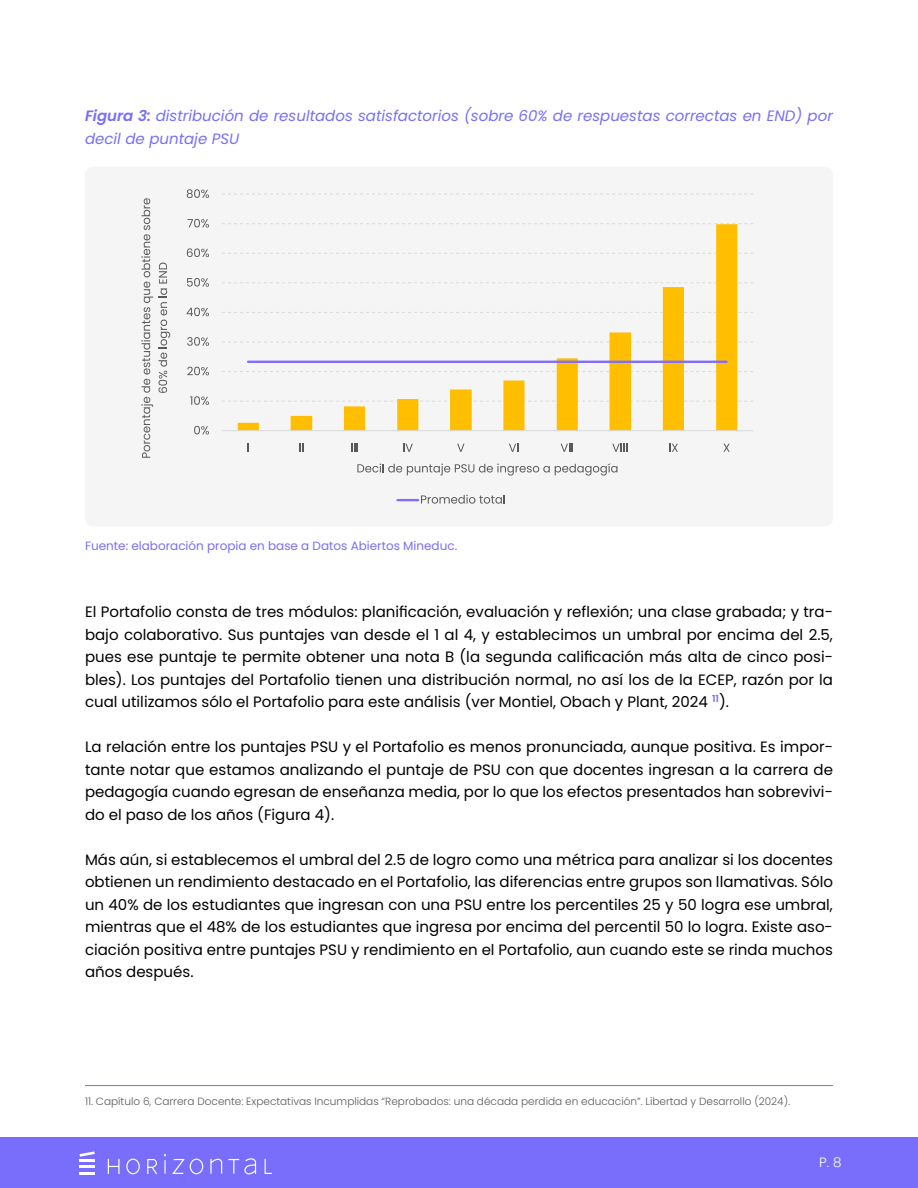
<style>
.page{position:relative;width:918px;height:1188px;background:#fff}
.page>*{position:absolute;margin:0;border:0;box-sizing:border-box;transform-origin:0 0}
.t1{font:15px/22.5px "Poppins";color:#000;text-align:justify}
.t2{font:italic 15px/22.5px "Poppins";color:#786efb}
.t3{font:300 13.5px "Poppins";color:#fff}
.t4{font:12px "Poppins";color:#786efb}
.t5{font:300 10.5px "Poppins";color:#595959}
.s1{font-weight:600}
</style>
<div class="page">
<div style="left:0;top:1137px;width:918px;height:51px;background:#786efb"></div>
<hr style="left:80px;top:1159px;width:15px;height:3px;background:#fff">
<svg style="left:80px;top:1151px;width:15px;height:6px"></svg>
<svg style="left:80px;top:1166px;width:15px;height:2px"></svg>
<hr style="left:80px;top:1172px;width:15px;height:3px;background:#fff">
<svg style="left:107px;top:1154px;width:165px;height:21px"></svg>
<div style="left:85px;top:166px;width:748px;height:360px;background:#f5f5f5;border-radius:9px"></div>
<hr style="left:85px;top:1085px;width:748px;height:1px;background:#786efb">
<svg style="left:222px;top:194px;width:531px;height:1px"></svg>
<svg style="left:222px;top:223px;width:531px;height:1px"></svg>
<svg style="left:222px;top:253px;width:531px;height:1px"></svg>
<svg style="left:222px;top:312px;width:531px;height:1px"></svg>
<svg style="left:222px;top:342px;width:531px;height:1px"></svg>
<svg style="left:222px;top:371px;width:531px;height:1px"></svg>
<svg style="left:222px;top:401px;width:531px;height:1px"></svg>
<svg style="left:238px;top:224px;width:499px;height:206px"></svg>
<hr style="left:222px;top:430px;width:531px;height:1px;background:#d9d9d9">
<hr style="left:248px;top:361px;width:478px;height:2px;background:#826efa">
<svg style="left:194px;top:426px;width:15px;height:9px"></svg>
<svg style="left:190px;top:396px;width:19px;height:9px"></svg>
<svg style="left:187px;top:367px;width:22px;height:8px"></svg>
<svg style="left:187px;top:337px;width:22px;height:9px"></svg>
<svg style="left:187px;top:308px;width:22px;height:8px"></svg>
<svg style="left:187px;top:278px;width:22px;height:9px"></svg>
<svg style="left:187px;top:248px;width:22px;height:9px"></svg>
<svg style="left:187px;top:219px;width:22px;height:9px"></svg>
<svg style="left:187px;top:189px;width:22px;height:9px"></svg>
<svg style="left:299px;top:444px;width:4px;height:8px"></svg>
<svg style="left:351px;top:444px;width:7px;height:8px"></svg>
<svg style="left:403px;top:444px;width:10px;height:8px"></svg>
<svg style="left:457px;top:444px;width:8px;height:8px"></svg>
<svg style="left:509px;top:444px;width:9px;height:8px"></svg>
<svg style="left:561px;top:444px;width:12px;height:8px"></svg>
<svg style="left:612px;top:444px;width:16px;height:8px"></svg>
<svg style="left:669px;top:444px;width:9px;height:8px"></svg>
<svg style="left:723px;top:444px;width:7px;height:8px"></svg>
<svg style="left:141px;top:198px;width:29px;height:260px"></svg>
<svg style="left:357px;top:463px;width:260px;height:13px"></svg>
<hr style="left:398px;top:499px;width:20px;height:2px;background:#826efa">
<svg style="left:421px;top:495px;width:84px;height:9px"></svg>
<p class="t2" style="left:85px;top:105px;width:749px"><span class="s1">Figura 3:</span> distribución de resultados satisfactorios (sobre 60% de respuestas correctas en END) por decil de puntaje PSU</p>
<p class="t4" style="left:85px;top:539px;width:374px">Fuente: elaboración propia en base a Datos Abiertos Mineduc.</p>
<p class="t1" style="left:85px;top:601px;width:749px">El Portafolio consta de tres módulos: planificación, evaluación y reflexión; una clase grabada; y tra&shy;bajo colaborativo. Sus puntajes van desde el 1 al 4, y establecimos un umbral por encima del 2.5, pues ese puntaje te permite obtener una nota B (la segunda calificación más alta de cinco posi&shy;bles). Los puntajes del Portafolio tienen una distribución normal, no así los de la ECEP, razón por la cual utilizamos sólo el Portafolio para este análisis (ver Montiel, Obach y Plant, 2024 <sup>11</sup>).</p>
<p class="t1" style="left:85px;top:736px;width:749px">La relación entre los puntajes PSU y el Portafolio es menos pronunciada, aunque positiva. Es impor&shy;tante notar que estamos analizando el puntaje de PSU con que docentes ingresan a la carrera de pedagogía cuando egresan de enseñanza media, por lo que los efectos presentados han sobrevivi&shy;do el paso de los años (Figura 4).</p>
<p class="t1" style="left:85px;top:848px;width:749px">Más aún, si establecemos el umbral del 2.5 de logro como una métrica para analizar si los docentes obtienen un rendimiento destacado en el Portafolio, las diferencias entre grupos son llamativas. Sólo un 40% de los estudiantes que ingresan con una PSU entre los percentiles 25 y 50 logra ese umbral, mientras que el 48% de los estudiantes que ingresa por encima del percentil 50 lo logra. Existe aso&shy;ciación positiva entre puntajes PSU y rendimiento en el Portafolio, aun cuando este se rinda muchos años después.</p>
<p class="t5" style="left:85px;top:1095px;width:706px">11. Capítulo 6, Carrera Docente: Expectativas Incumplidas “Reprobados: una década perdida en educación”. Libertad y Desarrollo (2024).</p>
<p class="t3" style="left:819px;top:1155px;width:24px">P. 8</p>
</div>
